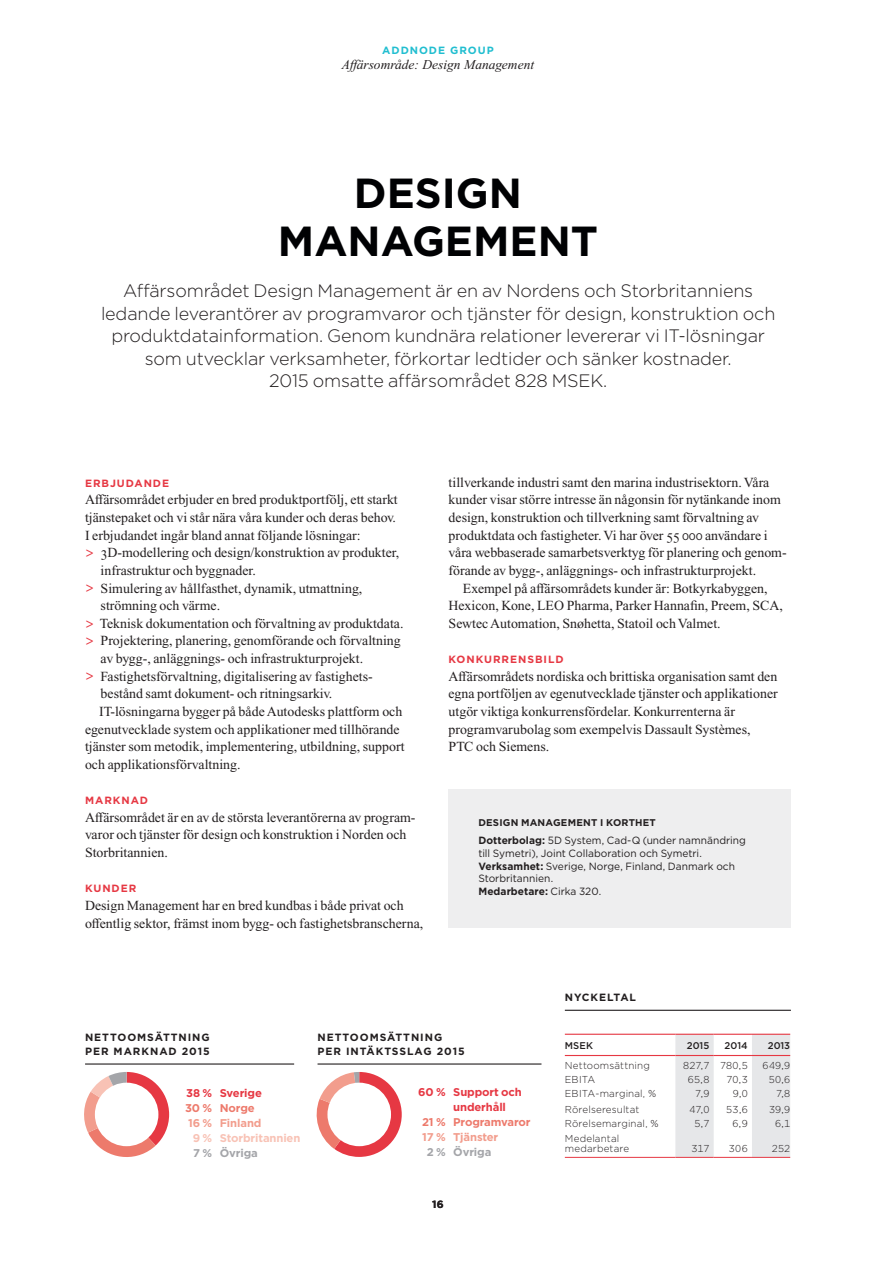
<style>
.page{position:relative;width:893px;height:1263px;background:#fff}
.page>*{position:absolute;margin:0;border:0;box-sizing:border-box;transform-origin:0 0}
.t1{font:119.1px "Chartwell Pies";color:#e63843}
.t2{font:700 42px/48px "Gotham";color:#000103;text-align:center}
.t3{font:300 18px/22.5px "Gotham";letter-spacing:-.01em;color:#231f20;text-align:center}
.Bru{font:13.8px/17.7px "Times New Roman PS Pro";color:#231f20}
.Bri{font:13.8px/17.7px "Times New Roman PS Pro";color:#231f20}
.t4{font:italic 13.5px "Times New Roman PS Pro";color:#231f20}
.t5{font:700 11.25px "Gotham";letter-spacing:-.01em;color:#e63843}
.t6{font:700 11.25px "Gotham";letter-spacing:-.01em;color:#ed7a6c}
.t7{font:700 11.25px "Gotham";letter-spacing:-.01em;color:#f29d8d}
.t8{font:700 11.25px "Gotham";letter-spacing:-.01em;color:#f8c2b5}
.t9{font:700 11.25px "Gotham";letter-spacing:-.01em;color:#a4a5a9}
.t10{font:10.5px/12.8px "Gotham";color:#231f20}
.rubrik2_mindre{font:700 10.5px/13.5px "Gotham";letter-spacing:.09em;color:#231f20}
.Mellanrubriker{font:700 10.5px "Gotham";letter-spacing:.09em;color:#e63843}
.rubrik2_mindre-2{font:700 10.5px "Gotham";letter-spacing:.005em;color:#231f20}
.t11{font:700 10.5px "Gotham";letter-spacing:.09em;color:#21bed0}
.Not_bröd{font:300 10.05px/10.5px "Gotham";letter-spacing:.015em;color:#231f20}
.note_bröd{font:300 10.05px "Gotham";letter-spacing:.02em;color:#231f20}
.grafrubrik{font:700 9.75px "Gotham";letter-spacing:.02em;color:#231f20}
.Not_bröd_medium{font:500 9.75px "Gotham";color:#231f20}
.s1{font-family:"Gotham";color:#e63843}
.s2{font-weight:700}
.s3{font-weight:400}
.s4{color:#ed7a6c}
.s5{color:#f29d8d}
.s6{color:#f8c2b5}
.s7{color:#a4a5a9}
.s8{color:#fff}
</style>
<div class="page">
<svg style="left:675px;top:1035px;width:115px;height:122px"></svg>
<hr style="left:565px;top:1034px;width:110px;height:1px;background:#e63843">
<hr style="left:675px;top:1034px;width:39px;height:1px;background:#e63843">
<hr style="left:714px;top:1034px;width:38px;height:1px;background:#e63843">
<hr style="left:565px;top:1055px;width:110px;height:1px;background:#e63843">
<hr style="left:675px;top:1055px;width:39px;height:1px;background:#e63843">
<hr style="left:714px;top:1055px;width:38px;height:1px;background:#e63843">
<hr style="left:565px;top:1157px;width:110px;height:1px;background:#e63843">
<hr style="left:675px;top:1157px;width:39px;height:1px;background:#e63843">
<hr style="left:714px;top:1157px;width:38px;height:1px;background:#e63843">
<hr style="left:752px;top:1034px;width:38px;height:1px;background:#e63843">
<hr style="left:752px;top:1055px;width:38px;height:1px;background:#e63843">
<hr style="left:752px;top:1157px;width:38px;height:1px;background:#e63843">
<hr style="left:565px;top:1010px;width:226px;height:1px;background:#231f20">
<hr style="left:85px;top:1063px;width:209px;height:1px;background:#231f20">
<hr style="left:318px;top:1063px;width:223px;height:1px;background:#231f20">
<div style="left:449px;top:789px;width:342px;height:138px;background:#eeeeef"></div>
<p class="t11" style="left:382px;top:43px;width:113px">ADDNODE GROUP</p>
<p class="t4" style="left:342px;top:57px;width:194px">Affärsområde: Design Management</p>
<p class="t2" style="left:278px;top:169px;width:322px">DESIGN<br>MANAGEMENT</p>
<p class="t3" style="left:101px;top:279px;width:676px">Affärsområdet Design Management är en av Nordens och Storbritanniens ledande leverantörer av programvaror och tjänster för design, konstruktion och produktdatainformation. Genom kundnära relationer levererar vi IT-lösningar som utvecklar verksamheter, förkortar ledtider och sänker kostnader.<br>2015 omsatte affärsområdet 828 MSEK.</p>
<p class="Mellanrubriker" style="left:85px;top:476px;width:86px">ERBJUDANDE</p>
<p class="Bru" style="left:85px;top:491px;width:314px">Affärsområdet erbjuder en bred produktportfölj, ett starkt tjänstepaket och vi står nära våra kunder och deras behov.<br>I erbjudandet ingår bland annat följande lösningar:</p>
<p class="Bru" style="left:101px;top:544px;width:300px;text-indent:-16px"><span class="s1">&gt;</span> 3D-modellering och design/konstruktion av produkter, infrastruktur och byggnader.</p>
<p class="Bru" style="left:101px;top:580px;width:263px;text-indent:-16px"><span class="s1">&gt;</span> Simulering av hållfasthet, dynamik, utmattning, strömning och värme.</p>
<p class="Bru" style="left:85px;top:615px;width:320px"><span class="s1">&gt;</span> Teknisk dokumentation och förvaltning av produktdata.</p>
<p class="Bru" style="left:101px;top:632px;width:302px;text-indent:-16px"><span class="s1">&gt;</span> Projektering, planering, genomförande och förvaltning av bygg-, anläggnings- och infrastrukturprojekt.</p>
<p class="Bru" style="left:101px;top:668px;width:272px;text-indent:-16px"><span class="s1">&gt;</span> Fastighetsförvaltning, digitalisering av fastighets&shy;bestånd samt dokument- och ritningsarkiv.</p>
<p class="Bri" style="left:85px;top:703px;width:321px;text-indent:14px">IT-lösningarna bygger på både Autodesks plattform och egenutvecklade system och applikationer med tillhörande tjänster som metodik, implementering, utbildning, support och applikationsförvaltning.</p>
<p class="Mellanrubriker" style="left:85px;top:793px;width:65px">MARKNAD</p>
<p class="Bru" style="left:85px;top:809px;width:332px">Affärsområdet är en av de största leverantörerna av program&shy;varor och tjänster för design och konstruktion i Norden och<br>Storbritannien.</p>
<p class="Mellanrubriker" style="left:85px;top:881px;width:53px">KUNDER</p>
<p class="Bru" style="left:85px;top:897px;width:340px">Design Management har en bred kundbas i både privat och offentlig sektor, främst inom bygg- och fastighetsbranscherna,</p>
<p class="Bru" style="left:449px;top:474px;width:340px">tillverkande industri samt den marina industrisektorn. Våra kunder visar större intresse än någonsin för nytänkande inom design, konstruktion och tillverkning samt förvaltning av produktdata och fastigheter. Vi har över 55 000 användare i våra webbaserade samarbetsverktyg för planering och genom&shy;förande av bygg-, anläggnings- och infrastrukturprojekt.</p>
<p class="Bri" style="left:449px;top:580px;width:336px;text-indent:14px">Exempel på affärsområdets kunder är: Botkyrkabyggen,<br>Hexicon, Kone, LEO Pharma, Parker Hannafin, Preem, SCA,<br>Sewtec Automation, Snøhetta, Statoil och Valmet.</p>
<p class="Mellanrubriker" style="left:449px;top:652px;width:117px">KONKURRENSBILD</p>
<p class="Bru" style="left:449px;top:668px;width:331px">Affärsområdets nordiska och brittiska organisation samt den egna portföljen av egenutvecklade tjänster och applikationer utgör viktiga konkurrensfördelar. Konkurrenterna är programvarubolag som exempelvis Dassault Systèmes, PTC och Siemens.</p>
<p class="grafrubrik" style="left:478px;top:816px;width:179px">DESIGN MANAGEMENT I KORTHET</p>
<p class="t10" style="left:478px;top:834px;width:269px"><span class="s2">Dotterbolag:</span> 5D System, Cad-Q (under namnändring till Symetri), Joint Collaboration och Symetri.</p>
<p class="t10" style="left:478px;top:859px;width:258px"><span class="s2">Verksamhet:</span> Sverige, Norge, Finland, Danmark och<br>Storbritannien.</p>
<p class="rubrik2_mindre-2" style="left:478px;top:884px;width:124px">Medarbetare: <span class="s3">Cirka 320.</span></p>
<p class="rubrik2_mindre" style="left:565px;top:990px;width:73px">NYCKELTAL</p>
<p class="rubrik2_mindre" style="left:85px;top:1031px;width:126px">NETTOOMSÄTTNING<br>PER MARKNAD 2015</p>
<p class="rubrik2_mindre" style="left:318px;top:1031px;width:149px">NETTOOMSÄTTNING<br>PER INTÄKTSSLAG 2015</p>
<p class="t1" style="left:78px;top:1049px;width:419px">38<span class="s4">30</span><span class="s5">16</span><span class="s6">9</span><span class="s7">7</span><span class="s8">M</span> 60+<span class="s5">17</span><span class="s7">2</span><span class="s8">M</span></p>
<p class="t5" style="left:418px;top:1085px;width:105px">60 % Support och</p>
<p class="t5" style="left:453px;top:1100px;width:54px">underhåll</p>
<p class="t6" style="left:422px;top:1115px;width:110px">21 % Programvaror</p>
<p class="t7" style="left:422px;top:1130px;width:78px">17 % Tjänster</p>
<p class="t9" style="left:427px;top:1145px;width:66px">2 % Övriga</p>
<p class="t5" style="left:186px;top:1085px;width:77px">38 % Sverige</p>
<p class="t6" style="left:185px;top:1100px;width:71px">30 % Norge</p>
<p class="t7" style="left:188px;top:1115px;width:75px">16 % Finland</p>
<p class="t8" style="left:193px;top:1130px;width:109px">9 % Storbritannien</p>
<p class="t9" style="left:193px;top:1145px;width:66px">7 % Övriga</p>
<p class="rubrik2_mindre" style="left:432px;top:1197px;width:13px">16</p>
<p class="Not_bröd_medium" style="left:565px;top:1039px;width:30px">MSEK</p>
<p class="Not_bröd_medium" style="left:687px;top:1039px;width:24px">2015</p>
<p class="Not_bröd_medium" style="left:725px;top:1039px;width:25px">2014</p>
<p class="Not_bröd_medium" style="left:768px;top:1039px;width:24px">2013</p>
<p class="Not_bröd" style="left:565px;top:1060px;width:87px">Nettoomsättning</p>
<p class="note_bröd" style="left:683px;top:1059px;width:28px">827,7</p>
<p class="note_bröd" style="left:720px;top:1059px;width:29px">780,5</p>
<p class="note_bröd" style="left:762px;top:1059px;width:29px">649,9</p>
<p class="Not_bröd" style="left:565px;top:1073px;width:32px">EBITA</p>
<p class="note_bröd" style="left:688px;top:1073px;width:23px">65,8</p>
<p class="note_bröd" style="left:726px;top:1073px;width:23px">70,3</p>
<p class="note_bröd" style="left:769px;top:1073px;width:23px">50,6</p>
<p class="Not_bröd" style="left:565px;top:1088px;width:93px">EBITA-marginal, %</p>
<p class="note_bröd" style="left:695px;top:1087px;width:16px">7,9</p>
<p class="note_bröd" style="left:733px;top:1087px;width:16px">9,0</p>
<p class="note_bröd" style="left:776px;top:1087px;width:16px">7,8</p>
<p class="Not_bröd" style="left:565px;top:1104px;width:76px">Rörelseresultat</p>
<p class="note_bröd" style="left:689px;top:1103px;width:21px">47,0</p>
<p class="note_bröd" style="left:726px;top:1103px;width:23px">53,6</p>
<p class="note_bröd" style="left:769px;top:1103px;width:23px">39,9</p>
<p class="Not_bröd" style="left:565px;top:1118px;width:95px">Rörelsemarginal, %</p>
<p class="note_bröd" style="left:695px;top:1117px;width:16px">5,7</p>
<p class="note_bröd" style="left:732px;top:1117px;width:17px">6,9</p>
<p class="note_bröd" style="left:775px;top:1117px;width:17px">6,1</p>
<p class="Not_bröd" style="left:565px;top:1133px;width:66px">Medelantal medarbetare</p>
<p class="note_bröd" style="left:691px;top:1142px;width:20px">317</p>
<p class="note_bröd" style="left:729px;top:1142px;width:20px">306</p>
<p class="note_bröd" style="left:772px;top:1142px;width:20px">252</p>
</div>
